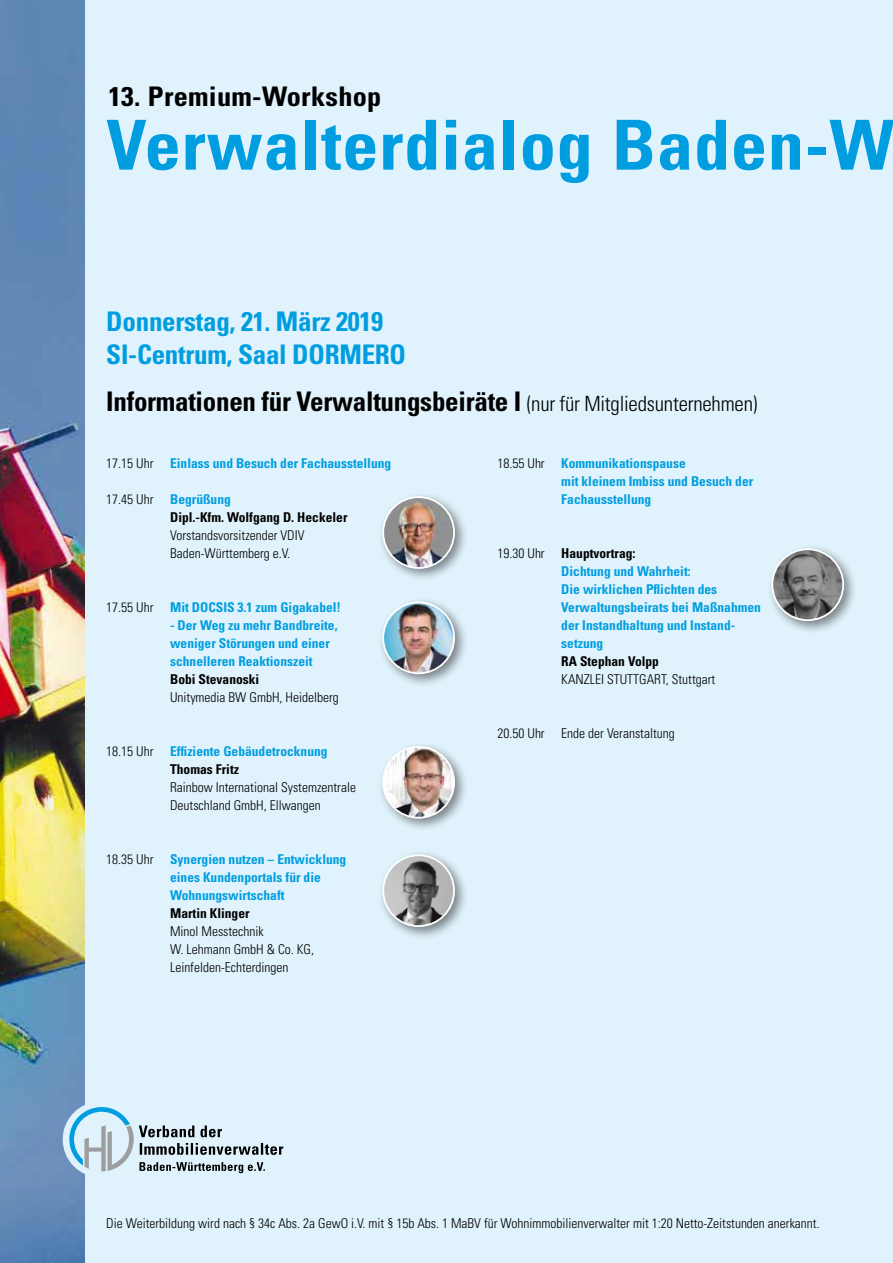
<style>
.page{position:relative;width:893px;height:1263px;background:#e0f2fb}
.page>*{position:absolute;margin:0;border:0;box-sizing:border-box;transform-origin:0 0}
.t1{font:700 condensed 69px "Univers";letter-spacing:.01em;color:#009ee0;scale:1.05 1}
.t2{font:700 condensed 27px "Univers";letter-spacing:-.01em;color:#000}
.t3{font:700 condensed 27px/32.4px "Univers";letter-spacing:-.01em;color:#009ee0}
.t4{font:700 condensed 27px "Univers";letter-spacing:.01em;color:#000;scale:1.05 1}
.t5{font:700 condensed 13.5px/18px "Univers";color:#009ee0}
.t6{font:300 condensed 13.5px/18px "Univers";color:#000}
.t7{font:700 condensed 13.5px/18px "Univers";color:#000}
.s1{font-weight:300;font-size:21px}
.s2{font-weight:300;color:#000}
.s3{font-weight:300}
.s4{color:#009ee0}
.s5{color:#000}
</style>
<div class="page">
<div style="left:767px;top:544px;width:90px;height:90px;background:#000;opacity:.45"></div>
<img style="left:772px;top:549px;width:71px;height:71px;border-radius:35px">
<div style="left:771px;top:548px;width:73px;height:73px;border:2px solid #fff;border-radius:50%"></div>
<img style="left:0;top:0;width:85px;height:1263px">
<div style="left:378px;top:491px;width:90px;height:91px;background:#000;opacity:.45"></div>
<img style="left:383px;top:497px;width:71px;height:71px;border-radius:35px">
<div style="left:382px;top:496px;width:73px;height:73px;border:2px solid #fff;border-radius:50%"></div>
<div style="left:378px;top:597px;width:90px;height:90px;background:#000;opacity:.45"></div>
<img style="left:383px;top:602px;width:71px;height:71px;border-radius:35px">
<div style="left:382px;top:601px;width:73px;height:73px;border:2px solid #fff;border-radius:50%"></div>
<div style="left:378px;top:741px;width:90px;height:91px;background:#000;opacity:.45"></div>
<img style="left:383px;top:747px;width:71px;height:71px;border-radius:35px">
<div style="left:382px;top:746px;width:73px;height:73px;border:2px solid #fff;border-radius:50%"></div>
<div style="left:378px;top:850px;width:90px;height:90px;background:#000;opacity:.45"></div>
<img style="left:383px;top:855px;width:71px;height:71px;border-radius:35px">
<div style="left:382px;top:854px;width:73px;height:73px;border:2px solid #fff;border-radius:50%"></div>
<div style="left:63px;top:1101px;width:76px;height:76px;background:#e0f2fb;border-radius:50%"></div>
<svg style="left:69px;top:1107px;width:214px;height:66px"></svg>
<h2 class="t4" style="left:108px;top:80px;width:261px">13. Premium-Workshop</h2>
<h1 class="t1" style="left:106px;top:103px;width:752px">Verwalterdialog Baden-W</h1>
<h2 class="t3" style="left:106px;top:305px;width:301px">Donnerstag, 21. März 2019<br>SI-Centrum, Saal DORMERO</h2>
<h2 class="t2" style="left:106px;top:385px;width:653px">Informationen für Verwaltungsbeiräte I <span class="s1">(nur für Mitgliedsunternehmen)</span></h2>
<p class="t5" style="left:106px;top:454px;width:286px"><span class="s2">17.15 Uhr</span> Einlass und Besuch der Fachausstellung</p>
<p class="t7" style="left:170px;top:490px;width:179px;text-indent:-64px"><span class="s3">17.45 Uhr</span> <span class="s4">Begrüßung<br></span>Dipl.-Kfm. Wolfgang D. Heckeler</p>
<p class="t6" style="left:170px;top:526px;width:136px">Vorstandsvorsitzender VDIV<br>Baden-Württemberg e.V.</p>
<p class="t5" style="left:106px;top:598px;width:236px"><span class="s2">17.55 Uhr</span> Mit DOCSIS 3.1 zum Gigakabel!</p>
<p class="t5" style="left:170px;top:616px;width:169px">- Der Weg zu mehr Bandbreite, weniger Störungen und einer schnelleren Reaktionszeit</p>
<p class="t7" style="left:170px;top:670px;width:91px">Bobi Stevanoski</p>
<p class="t6" style="left:170px;top:688px;width:170px">Unitymedia BW GmbH, Heidelberg</p>
<p class="t5" style="left:170px;top:742px;width:159px;text-indent:-64px"><span class="s2">18.15 Uhr</span> Effiziente Gebäudetrocknung<br><span class="s5">Thomas Fritz</span></p>
<p class="t6" style="left:170px;top:778px;width:187px">Rainbow International Systemzentrale<br>Deutschland GmbH, Ellwangen</p>
<p class="t5" style="left:170px;top:850px;width:178px;text-indent:-64px"><span class="s2">18.35 Uhr</span> Synergien nutzen – Entwicklung eines Kundenportals für die<br>Wohnungswirtschaft</p>
<p class="t7" style="left:170px;top:904px;width:81px">Martin Klinger</p>
<p class="t6" style="left:170px;top:922px;width:145px">Minol Messtechnik<br>W. Lehmann GmbH &amp; Co. KG,<br>Leinfelden-Echterdingen</p>
<p class="t5" style="left:561px;top:454px;width:193px;text-indent:-64px"><span class="s2">18.55 Uhr</span> Kommunikationspause<br>mit kleinem Imbiss und Besuch der<br>Fachausstellung</p>
<p class="t5" style="left:561px;top:544px;width:201px;text-indent:-64px"><span class="s2">19.30 Uhr</span> <span class="s5">Hauptvortrag:<br></span>Dichtung und Wahrheit:<br>Die wirklichen Pflichten des<br>Verwaltungsbeirats bei Maßnahmen der Instandhaltung und Instand&shy;setzung</p>
<p class="t7" style="left:561px;top:652px;width:99px">RA Stephan Volpp</p>
<p class="t6" style="left:561px;top:670px;width:156px">KANZLEI STUTTGART, Stuttgart</p>
<p class="t6" style="left:497px;top:724px;width:179px">20.50 Uhr Ende der Veranstaltung</p>
<p class="t6" style="left:106px;top:1214px;width:715px">Die Weiterbildung wird nach § 34c Abs. 2a GewO i.V. mit § 15b Abs. 1 MaBV für Wohnimmobilienverwalter mit 1:20 Netto-Zeitstunden anerkannt.</p>
</div>
